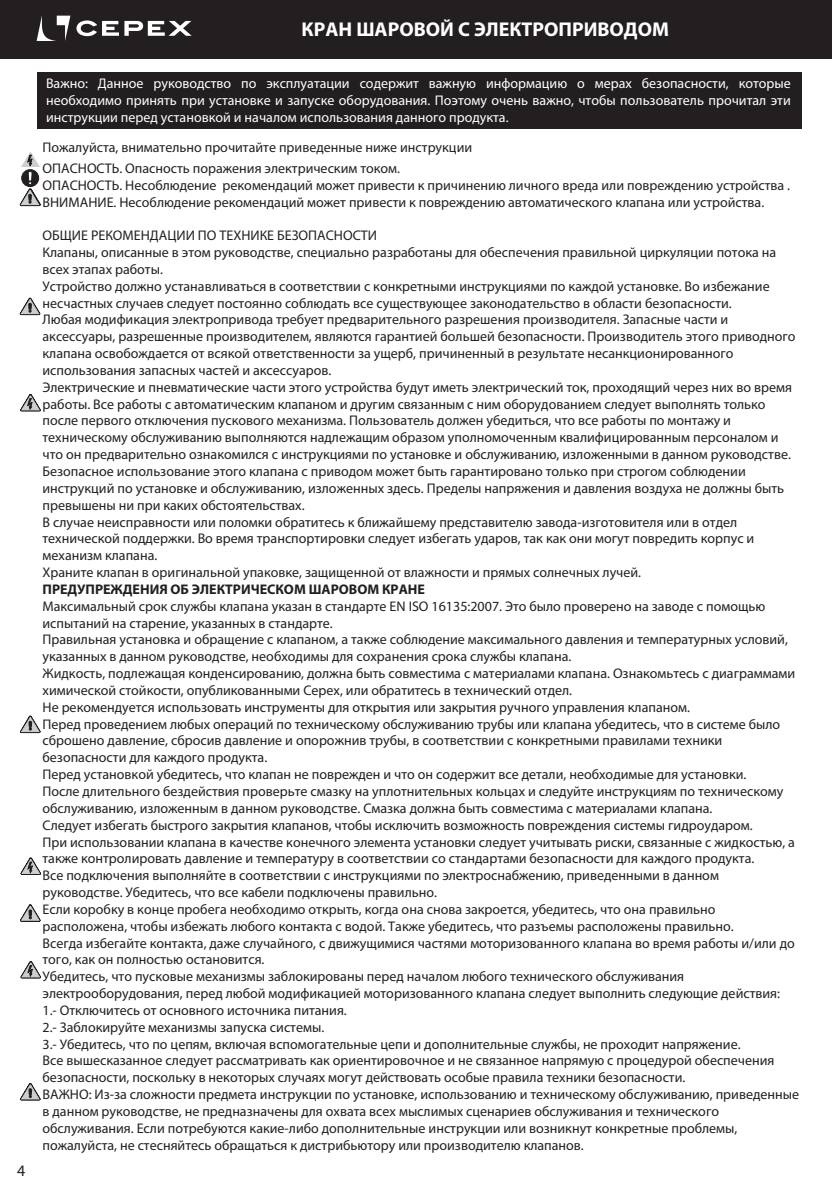
<style>
.page{position:relative;width:840px;height:1191px;background:#fff}
.page>*{position:absolute;margin:0;border:0;box-sizing:border-box;transform-origin:0 0}
.t1{font:700 20px "Myriad Pro";color:#fff}
.t2{font:16px "Myriad Pro";color:#231f20}
.t3{font:14px/16.8px "Myriad Pro";color:#231f20}
.t4{font:14px/16.8px "Myriad Pro";color:#fff;text-align:justify}
.t5{font:700 14px "Myriad Pro";color:#231f20}
</style>
<div class="page">
<div style="left:0;top:0;width:831px;height:59px;background:#231f20"></div>
<svg style="left:37px;top:16px;width:33px;height:25px"></svg>
<svg style="left:76px;top:20px;width:115px;height:16px"></svg>
<div style="left:37px;top:72px;width:764px;height:57px;background:#231f20"></div>
<svg style="left:20px;top:394px;width:20px;height:17px"></svg>
<svg style="left:20px;top:152px;width:20px;height:54px"></svg>
<svg style="left:20px;top:298px;width:20px;height:17px"></svg>
<svg style="left:21px;top:857px;width:20px;height:17px"></svg>
<svg style="left:21px;top:961px;width:20px;height:17px"></svg>
<svg style="left:20px;top:904px;width:20px;height:17px"></svg>
<svg style="left:20px;top:1083px;width:20px;height:17px"></svg>
<svg style="left:20px;top:716px;width:20px;height:17px"></svg>
<p class="t2" style="left:17px;top:1160px;width:10px">4</p>
<h1 class="t1" style="left:301px;top:17px;width:368px">КРАН ШАРОВОЙ С ЭЛЕКТРОПРИВОДОМ</h1>
<p class="t4" style="left:46px;top:75px;width:745px">Важно: Данное руководство по эксплуатации содержит важную информацию о мерах безопасности, которые необходимо принять при установке и запуске оборудования. Поэтому очень важно, чтобы пользователь прочитал эти инструкции перед установкой и началом использования данного продукта.</p>
<p class="t3" style="left:42px;top:137px;width:431px;line-height:20.8px">Пожалуйста, внимательно прочитайте приведенные ниже инструкции<br>ОПАСНОСТЬ. Опасность поражения электрическим током.</p>
<p class="t3" style="left:42px;top:176px;width:748px">ОПАСНОСТЬ. Несоблюдение рекомендаций может привести к причинению личного вреда или повреждению устройства .<br>ВНИМАНИЕ. Несоблюдение рекомендаций может привести к повреждению автоматического клапана или устройства.</p>
<p class="t3" style="left:42px;top:227px;width:754px">ОБЩИЕ РЕКОМЕНДАЦИИ ПО ТЕХНИКЕ БЕЗОПАСНОСТИ<br>Клапаны, описанные в этом руководстве, специально разработаны для обеспечения правильной циркуляции потока на всех этапах работы.<br>Устройство должно устанавливаться в соответствии с конкретными инструкциями по каждой установке. Во избежание несчастных случаев следует постоянно соблюдать все существующее законодательство в области безопасности.<br>Любая модификация электропривода требует предварительного разрешения производителя. Запасные части и аксессуары, разрешенные производителем, являются гарантией большей безопасности. Производитель этого приводного клапана освобождается от всякой ответственности за ущерб, причиненный в результате несанкционированного использования запасных частей и аксессуаров.<br>Электрические и пневматические части этого устройства будут иметь электрический ток, проходящий через них во время работы. Все работы с автоматическим клапаном и другим связанным с ним оборудованием следует выполнять только после первого отключения пускового механизма. Пользователь должен убедиться, что все работы по монтажу и техническому обслуживанию выполняются надлежащим образом уполномоченным квалифицированным персоналом и что он предварительно ознакомился с инструкциями по установке и обслуживанию, изложенными в данном руководстве.<br>Безопасное использование этого клапана с приводом может быть гарантировано только при строгом соблюдении инструкций по установке и обслуживанию, изложенных здесь. Пределы напряжения и давления воздуха не должны быть превышены ни при каких обстоятельствах.<br>В случае неисправности или поломки обратитесь к ближайшему представителю завода-изготовителя или в отдел технической поддержки. Во время транспортировки следует избегать ударов, так как они могут повредить корпус и механизм клапана.<br>Храните клапан в оригинальной упаковке, защищенной от влажности и прямых солнечных лучей.</p>
<p class="t5" style="left:42px;top:580px;width:384px">ПРЕДУПРЕЖДЕНИЯ ОБ ЭЛЕКТРИЧЕСКОМ ШАРОВОМ КРАНЕ</p>
<p class="t3" style="left:42px;top:597px;width:757px">Максимальный срок службы клапана указан в стандарте EN ISO 16135:2007. Это было проверено на заводе с помощью испытаний на старение, указанных в стандарте.<br>Правильная установка и обращение с клапаном, а также соблюдение максимального давления и температурных условий, указанных в данном руководстве, необходимы для сохранения срока службы клапана.<br>Жидкость, подлежащая конденсированию, должна быть совместима с материалами клапана. Ознакомьтесь с диаграммами химической стойкости, опубликованными Cepex, или обратитесь в технический отдел.<br>Не рекомендуется использовать инструменты для открытия или закрытия ручного управления клапаном.<br>Перед проведением любых операций по техническому обслуживанию трубы или клапана убедитесь, что в системе было сброшено давление, сбросив давление и опорожнив трубы, в соответствии с конкретными правилами техники безопасности для каждого продукта.<br>Перед установкой убедитесь, что клапан не поврежден и что он содержит все детали, необходимые для установки.<br>После длительного бездействия проверьте смазку на уплотнительных кольцах и следуйте инструкциям по техническому обслуживанию, изложенным в данном руководстве. Смазка должна быть совместима с материалами клапана.<br>Следует избегать быстрого закрытия клапанов, чтобы исключить возможность повреждения системы гидроударом.<br>При использовании клапана в качестве конечного элемента установки следует учитывать риски, связанные с жидкостью, а также контролировать давление и температуру в соответствии со стандартами безопасности для каждого продукта.<br>Все подключения выполняйте в соответствии с инструкциями по электроснабжению, приведенными в данном руководстве. Убедитесь, что все кабели подключены правильно.<br>Если коробку в конце пробега необходимо открыть, когда она снова закроется, убедитесь, что она правильно расположена, чтобы избежать любого контакта с водой. Также убедитесь, что разъемы расположены правильно.<br>Всегда избегайте контакта, даже случайного, с движущимися частями моторизованного клапана во время работы и/или до того, как он полностью остановится.<br>Убедитесь, что пусковые механизмы заблокированы перед началом любого технического обслуживания электрооборудования, перед любой модификацией моторизованного клапана следует выполнить следующие действия:<br>1.- Отключитесь от основного источника питания.<br>2.- Заблокируйте механизмы запуска системы.<br>3.- Убедитесь, что по цепям, включая вспомогательные цепи и дополнительные службы, не проходит напряжение.<br>Все вышесказанное следует рассматривать как ориентировочное и не связанное напрямую с процедурой обеспечения безопасности, поскольку в некоторых случаях могут действовать особые правила техники безопасности.<br>ВАЖНО: Из-за сложности предмета инструкции по установке, использованию и техническому обслуживанию, приведенные в данном руководстве, не предназначены для охвата всех мыслимых сценариев обслуживания и технического обслуживания. Если потребуются какие-либо дополнительные инструкции или возникнут конкретные проблемы, пожалуйста, не стесняйтесь обращаться к дистрибьютору или производителю клапанов.</p>
</div>
